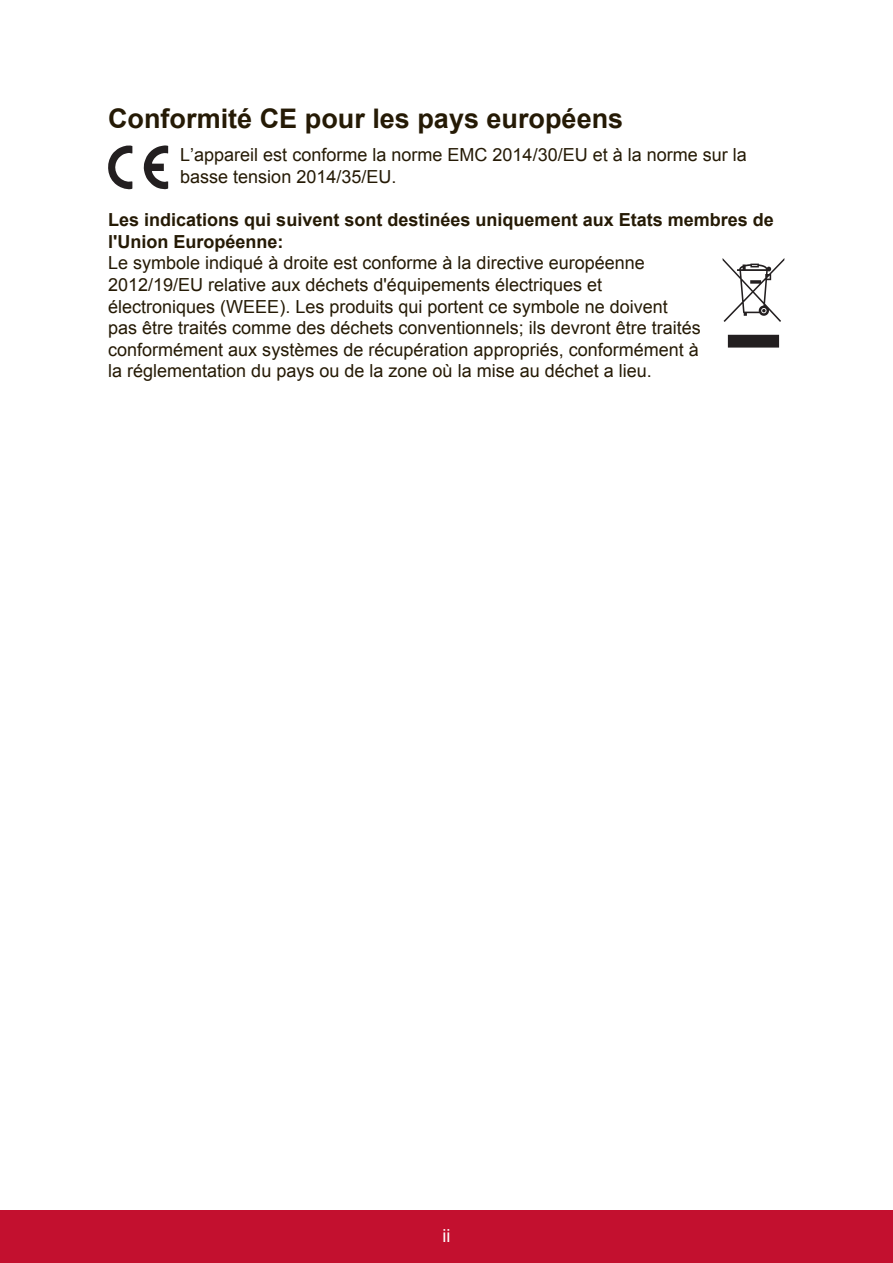
<style>
.page{position:relative;width:893px;height:1263px;background:#fff}
.page>*{position:absolute;margin:0;border:0;box-sizing:border-box;transform-origin:0 0}
.t1{font:700 27px "Arial";color:#251a05}
.t2{font:18px/21.6px "Arial";color:#251a05}
.t3{font:700 18px/21.6px "Arial";color:#251a05}
.t4{font:18px "Arial";color:#fff}
</style>
<div class="page">
<div style="left:0;top:1210px;width:892px;height:53px;background:#c3102f"></div>
<svg style="left:108px;top:145px;width:24px;height:44px"></svg>
<svg style="left:143px;top:145px;width:25px;height:44px"></svg>
<svg style="left:727px;top:335px;width:51px;height:12px"></svg>
<svg style="left:722px;top:258px;width:62px;height:64px"></svg>
<h1 class="t1" style="left:108px;top:100px;width:516px">Conformité CE pour les pays européens</h1>
<p class="t2" style="left:180px;top:144px;width:568px">L’appareil est conforme la norme EMC 2014/30/EU et à la norme sur la basse tension 2014/35/EU.</p>
<p class="t3" style="left:108px;top:209px;width:667px">Les indications qui suivent sont destinées uniquement aux Etats membres de l'Union Européenne:</p>
<p class="t2" style="left:108px;top:252px;width:594px">Le symbole indiqué à droite est conforme à la directive européenne 2012/19/EU relative aux déchets d'équipements électriques et électroniques (WEEE). Les produits qui portent ce symbole ne doivent pas être traités comme des déchets conventionnels; ils devront être traités conformément aux systèmes de récupération appropriés, conformément à la réglementation du pays ou de la zone où la mise au déchet a lieu.</p>
<p class="t4" style="left:442px;top:1223px;width:9px">ii</p>
</div>
